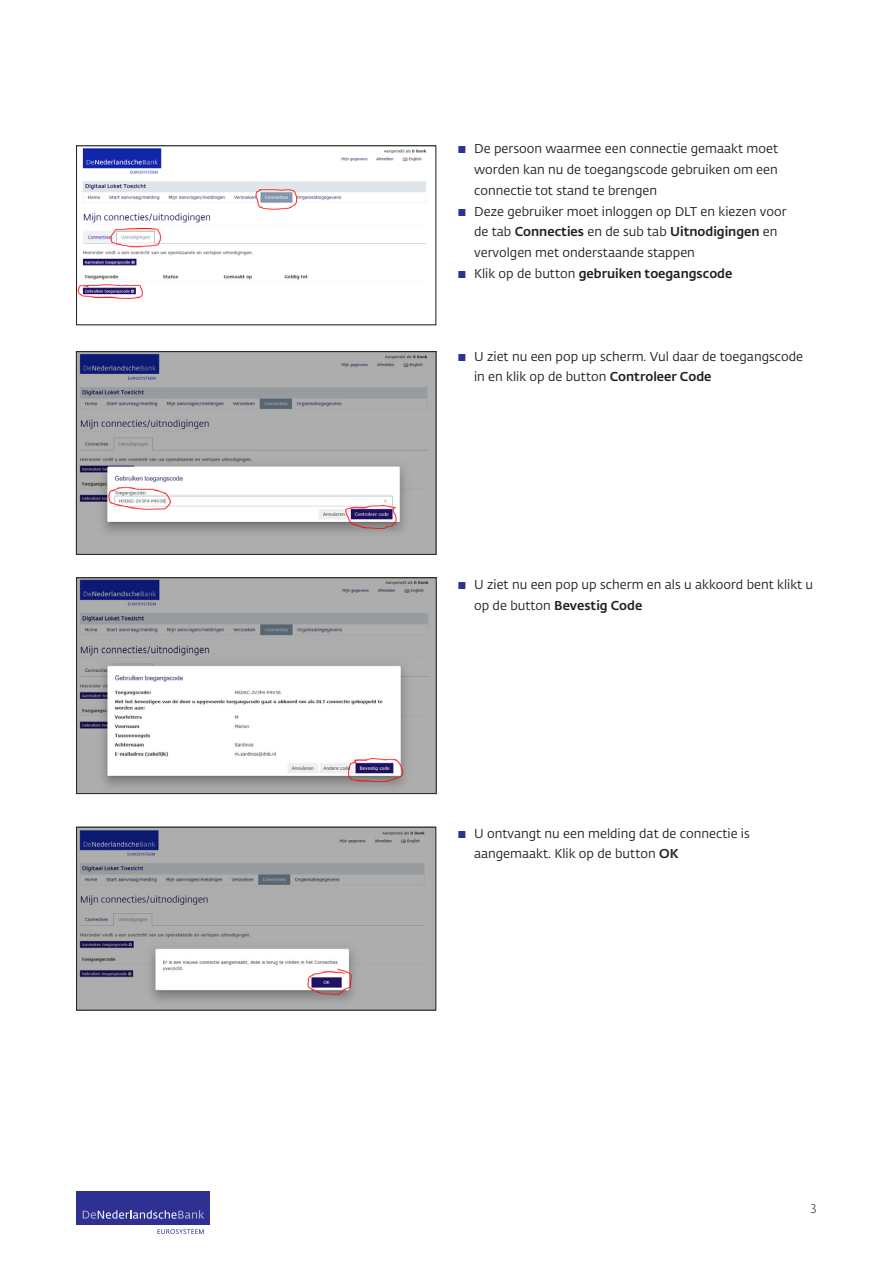
<style>
.page{position:relative;width:893px;height:1263px;background:#fff}
.page>*{position:absolute;margin:0;border:0;box-sizing:border-box;transform-origin:0 0}
.t1{font:12.75px/20.7px "DNB Fedra";color:#231f20}
.t2{font:500 12.75px "DNB Fedra";color:#231f20}
.t3{font:300 12.75px "DNB Fedra";color:#231f20}
.s1{color:#2e3092}
.s2{font-weight:500}
.s3{font-weight:400;color:#2e3092}
.s4{font-weight:400}
</style>
<div class="page">
<div style="left:77px;top:1191px;width:133px;height:34px;background:#2e3092"></div>
<svg style="left:157px;top:1229px;width:47px;height:5px"></svg>
<svg style="left:83px;top:1210px;width:121px;height:9px"></svg>
<img style="left:78px;top:148px;width:349px;height:151px">
<img style="left:78px;top:353px;width:356px;height:200px">
<div style="left:76px;top:351px;width:360px;height:204px;border:1px solid #231f20"></div>
<img style="left:78px;top:580px;width:356px;height:212px">
<div style="left:76px;top:578px;width:360px;height:216px;border:1px solid #231f20"></div>
<img style="left:78px;top:829px;width:356px;height:179px">
<div style="left:76px;top:827px;width:360px;height:183px;border:1px solid #231f20"></div>
<p class="t1" style="left:474px;top:139px;width:305px;text-align:justify;text-indent:-17px"><span class="s1">▪</span> De persoon waarmee een connectie gemaakt moet worden kan nu de toegangscode gebruiken om een connectie tot stand te brengen</p>
<p class="t1" style="left:474px;top:201px;width:314px;text-indent:-17px"><span class="s1">▪</span> Deze gebruiker moet inloggen op DLT en kiezen voor de tab <span class="s2">Connecties</span> en de sub tab <span class="s2">Uitnodigingen</span> en vervolgen met onderstaande stappen</p>
<p class="t2" style="left:457px;top:265px;width:277px"><span class="s3">▪</span> <span class="s4">Klik op de button</span> gebruiken toegangscode</p>
<p class="t1" style="left:474px;top:346px;width:330px;text-indent:-17px"><span class="s1">▪</span> U ziet nu een pop up scherm. Vul daar de toegangscode in en klik op de button <span class="s2">Controleer Code</span></p>
<p class="t1" style="left:474px;top:574px;width:341px;text-indent:-17px"><span class="s1">▪</span> U ziet nu een pop up scherm en als u akkoord bent klikt u op de button <span class="s2">Bevestig Code</span></p>
<p class="t1" style="left:474px;top:823px;width:277px;text-indent:-17px"><span class="s1">▪</span> U ontvangt nu een melding dat de connectie is aangemaakt. Klik op de button <span class="s2">OK</span></p>
<p class="t3" style="left:810px;top:1198px;width:8px">3</p>
</div>
